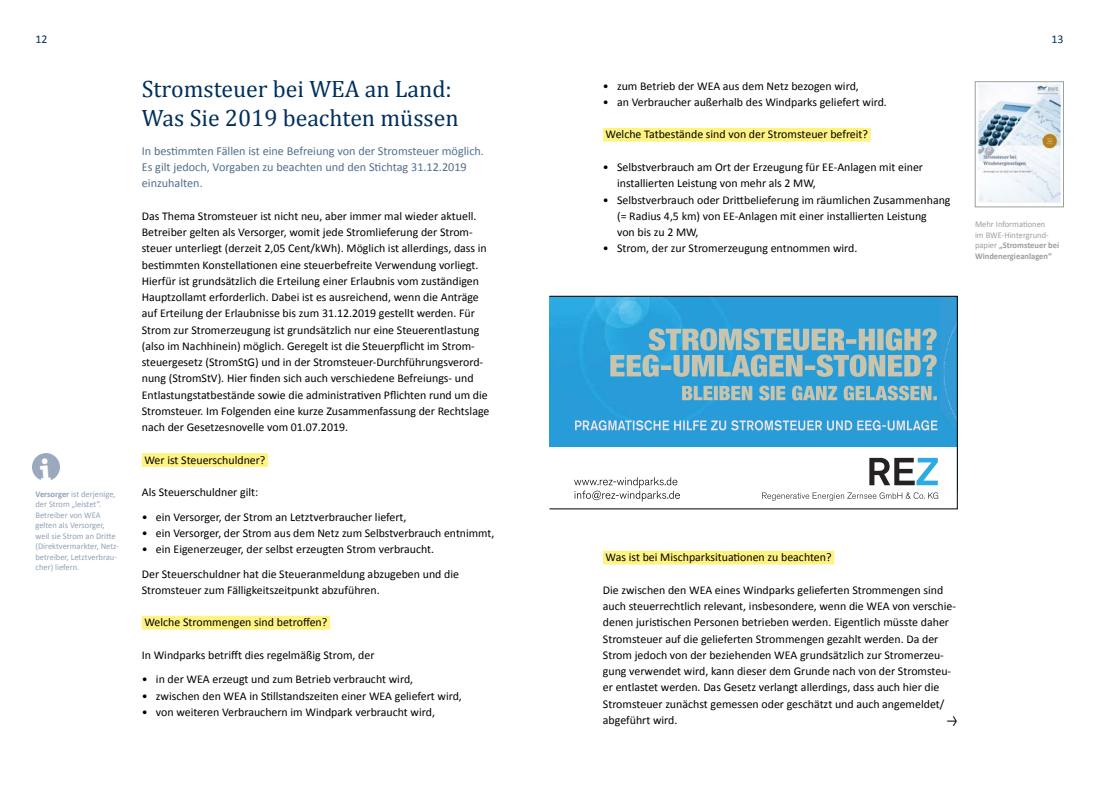
<style>
.page{position:relative;width:1099px;height:798px;background:#fff}
.page>*{position:absolute;margin:0;border:0;box-sizing:border-box;transform-origin:0 0}
.t1{font:23.75px/28.5px "Cambria";color:#00305d}
.t2{font:12.25px/16.2px "Calibri";color:#506f8b}
.t3{font:11.88px/16.2px "Calibri";color:#000}
.t4{font:11.88px "Calibri";color:#00305d}
.t5{font:11.88px "Arrowstfb";color:#000}
.t6{font:8.75px/10.5px "Calibri";color:#91a2b7}
.t7{font:8.75px/10.5px "Calibri";color:#9d9d9c}
.s1{font-weight:700}
</style>
<div class="page">
<div style="left:603px;top:128px;width:267px;height:13px;background:#fff482"></div>
<div style="left:603px;top:550px;width:231px;height:14px;background:#fff482"></div>
<svg style="left:549px;top:296px;width:408px;height:213px"></svg>
<div style="left:142px;top:453px;width:126px;height:13px;background:#fff482"></div>
<div style="left:142px;top:615px;width:188px;height:14px;background:#fff482"></div>
<img style="left:977px;top:84px;width:84px;height:119px">
<div style="left:975px;top:81px;width:88px;height:126px;border:1px solid #9d9d9c"></div>
<div style="left:32px;top:453px;width:28px;height:28px;background:#9aa9bd;border-radius:50%"></div>
<p class="t4" style="left:35px;top:31px;width:14px">12</p>
<p class="t4" style="left:1051px;top:31px;width:14px">13</p>
<p class="t3" style="left:603px;top:77px;width:257px">• zum Betrieb der WEA aus dem Netz bezogen wird,</p>
<p class="t3" style="left:603px;top:93px;width:285px">• an Verbraucher außerhalb des Windparks geliefert wird.</p>
<p class="t3" style="left:605px;top:126px;width:264px">Welche Tatbestände sind von der Stromsteuer befreit?</p>
<p class="t3" style="left:617px;top:158px;width:307px;text-indent:-14px">• Selbstverbrauch am Ort der Erzeugung für EE-Anlagen mit einer installierten Leistung von mehr als 2 MW,</p>
<p class="t3" style="left:617px;top:191px;width:335px;text-indent:-14px">• Selbstverbrauch oder Drittbelieferung im räumlichen Zusammenhang (= Radius 4,5 km) von EE-Anlagen mit einer installierten Leistung<br>von bis zu 2 MW,</p>
<p class="t3" style="left:603px;top:239px;width:256px">• Strom, der zur Stromerzeugung entnommen wird.</p>
<h1 class="t1" style="left:142px;top:75px;width:318px">Stromsteuer bei WEA an Land:<br>Was Sie 2019 beachten müssen</h1>
<p class="t2" style="left:142px;top:142px;width:344px">In bestimmten Fällen ist eine Befreiung von der Stromsteuer möglich.<br>Es gilt jedoch, Vorgaben zu beachten und den Stichtag 31.12.2019 einzuhalten.</p>
<p class="t3" style="left:142px;top:207px;width:349px">Das Thema Stromsteuer ist nicht neu, aber immer mal wieder aktuell.<br>Betreiber gelten als Versorger, womit jede Stromlieferung der Strom&shy;steuer unterliegt (derzeit 2,05 Cent/kWh). Möglich ist allerdings, dass in bestimmten Konstellationen eine steuerbefreite Verwendung vorliegt.<br>Hierfür ist grundsätzlich die Erteilung einer Erlaubnis vom zuständigen Hauptzollamt erforderlich. Dabei ist es ausreichend, wenn die Anträge auf Erteilung der Erlaubnisse bis zum 31.12.2019 gestellt werden. Für Strom zur Stromerzeugung ist grundsätzlich nur eine Steuerentlastung (also im Nachhinein) möglich. Geregelt ist die Steuerpflicht im Strom&shy;steuergesetz (StromStG) und in der Stromsteuer-Durchführungsverord&shy;nung (StromStV). Hier finden sich auch verschiedene Befreiungs- und Entlastungstatbestände sowie die administrativen Pflichten rund um die Stromsteuer. Im Folgenden eine kurze Zusammenfassung der Rechtslage nach der Gesetzesnovelle vom 01.07.2019.</p>
<p class="t3" style="left:144px;top:451px;width:122px">Wer ist Steuerschuldner?</p>
<p class="t3" style="left:142px;top:483px;width:118px">Als Steuerschuldner gilt:</p>
<p class="t3" style="left:142px;top:508px;width:266px">• ein Versorger, der Strom an Letztverbraucher liefert,</p>
<p class="t3" style="left:142px;top:524px;width:354px">• ein Versorger, der Strom aus dem Netz zum Selbstverbrauch entnimmt,</p>
<p class="t3" style="left:142px;top:536px;width:319px;line-height:24.4px">• ein Eigenerzeuger, der selbst erzeugten Strom verbraucht.<br>Der Steuerschuldner hat die Steueranmeldung abzugeben und die</p>
<p class="t3" style="left:142px;top:581px;width:239px">Stromsteuer zum Fälligkeitszeitpunkt abzuführen.</p>
<p class="t3" style="left:144px;top:613px;width:184px">Welche Strommengen sind betroffen?</p>
<p class="t3" style="left:142px;top:646px;width:234px">In Windparks betrifft dies regelmäßig Strom, der</p>
<p class="t3" style="left:142px;top:670px;width:273px">• in der WEA erzeugt und zum Betrieb verbraucht wird,</p>
<p class="t3" style="left:142px;top:686px;width:321px">• zwischen den WEA in Stillstandszeiten einer WEA geliefert wird,</p>
<p class="t3" style="left:142px;top:703px;width:295px">• von weiteren Verbrauchern im Windpark verbraucht wird,</p>
<p class="t7" style="left:975px;top:218px;width:86px">Mehr Informationen<br>im BWE-Hintergrund&shy;papier <span class="s1">„Stromsteuer bei<br>Windenergieanlagen“</span></p>
<p class="t6" style="left:35px;top:488px;width:85px"><span class="s1">Versorger</span> ist derjenige, der Strom „leistet“.<br>Betreiber von WEA gelten als Versorger, weil sie Strom an Dritte (Direktvermarkter, Netz&shy;betreiber, Letztverbrau&shy;cher) liefern.</p>
<p class="t3" style="left:605px;top:548px;width:227px">Was ist bei Mischparksituationen zu beachten?</p>
<p class="t3" style="left:603px;top:581px;width:355px">Die zwischen den WEA eines Windparks gelieferten Strommengen sind auch steuerrechtlich relevant, insbesondere, wenn die WEA von verschie&shy;denen juristischen Personen betrieben werden. Eigentlich müsste daher Stromsteuer auf die gelieferten Strommengen gezahlt werden. Da der Strom jedoch von der beziehenden WEA grundsätzlich zur Stromerzeu&shy;gung verwendet wird, kann dieser dem Grunde nach von der Stromsteu&shy;er entlastet werden. Das Gesetz verlangt allerdings, dass auch hier die Stromsteuer zunächst gemessen oder geschätzt und auch angemeldet/ abgeführt wird.</p>
<p class="t5" style="left:947px;top:715px;width:12px">s</p>
</div>
